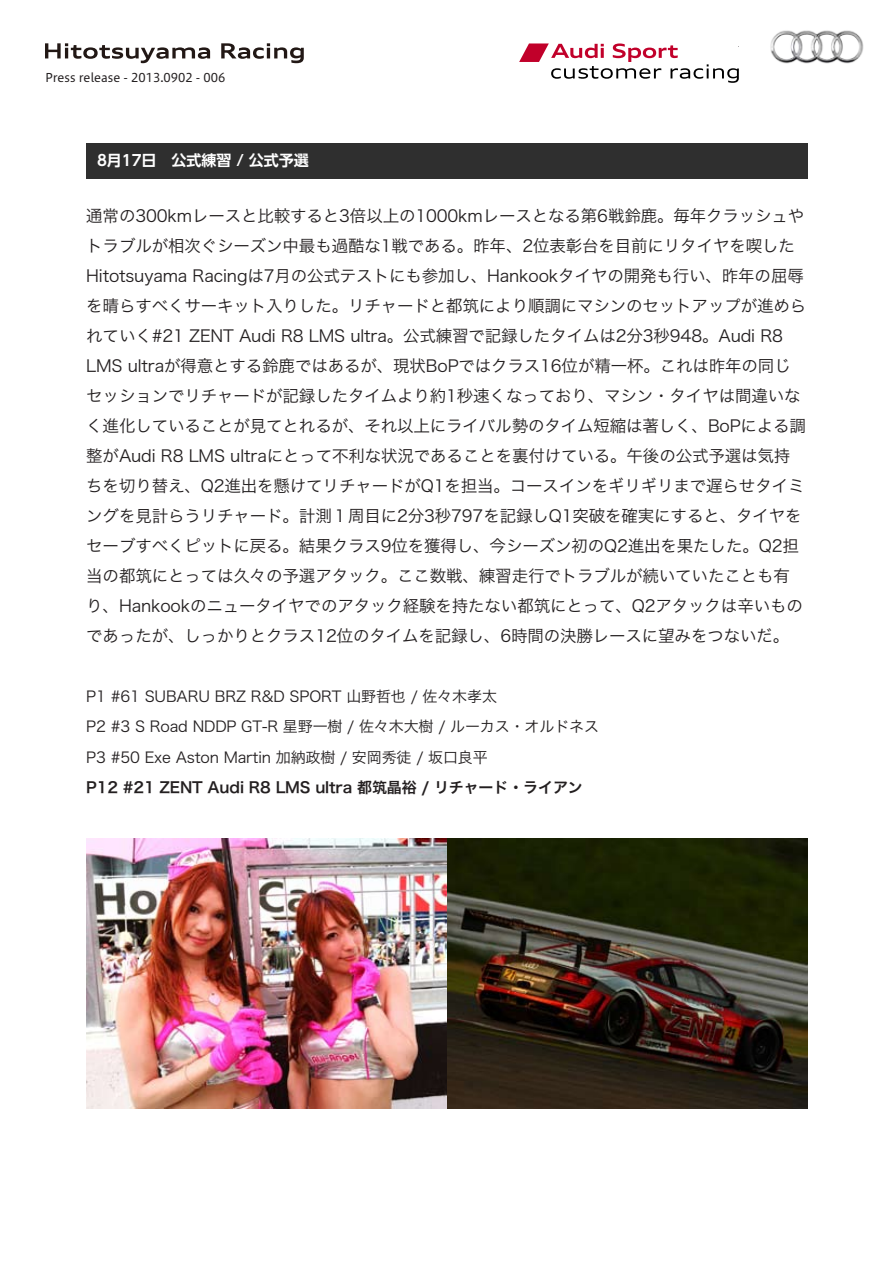
<style>
.page{position:relative;width:893px;height:1265px;background:#fff}
.page>*{position:absolute;margin:0;border:0;box-sizing:border-box;transform-origin:0 0}
.t1{font:16.5px/30px "Hira Kaku Std W3";letter-spacing:-.01em;color:#231f20}
.t2{font:15px/30px "Hira Kaku Std W3";letter-spacing:-.01em;color:#231f20}
.t3{font:700 15px "UD Shin Go Pro De";color:#fff}
.t4{font:12px "Hiragino UD Sans Std W4";color:#231f20}
.s1{font-family:"Hira Kaku Std W6"}
</style>
<div class="page">
<div style="left:86px;top:143px;width:721px;height:35px;background:#2f2f2f"></div>
<svg style="left:45px;top:43px;width:165px;height:20px"></svg>
<svg style="left:221px;top:43px;width:83px;height:20px"></svg>
<img style="left:86px;top:838px;width:721px;height:270px">
<svg style="left:519px;top:43px;width:220px;height:40px"></svg>
<img style="left:770px;top:30px;width:94px;height:34px">
<p class="t4" style="left:45px;top:69px;width:182px">Press release - 2013.0902 - 006</p>
<p class="t3" style="left:97px;top:148px;width:213px">8月17日　公式練習 / 公式予選</p>
<p class="t1" style="left:86px;top:200px;width:721px">通常の300kmレースと比較すると3倍以上の1000kmレースとなる第6戦鈴鹿。毎年クラッシュやトラブルが相次ぐシーズン中最も過酷な1戦である。昨年、2位表彰台を目前にリタイヤを喫したHitotsuyama Racingは7月の公式テストにも参加し、Hankookタイヤの開発も行い、昨年の屈辱を晴らすべくサーキット入りした。リチャードと都筑により順調にマシンのセットアップが進められていく#21 ZENT Audi R8 LMS ultra。公式練習で記録したタイムは2分3秒948。Audi R8<br>LMS ultraが得意とする鈴鹿ではあるが、現状BoPではクラス16位が精一杯。これは昨年の同じセッションでリチャードが記録したタイムより約1秒速くなっており、マシン・タイヤは間違いなく進化していることが見てとれるが、それ以上にライバル勢のタイム短縮は著しく、BoPによる調整がAudi R8 LMS ultraにとって不利な状況であることを裏付けている。午後の公式予選は気持ちを切り替え、Q2進出を懸けてリチャードがQ1を担当。コースインをギリギリまで遅らせタイミングを見計らうリチャード。計測１周目に2分3秒797を記録しQ1突破を確実にすると、タイヤをセーブすべくピットに戻る。結果クラス9位を獲得し、今シーズン初のQ2進出を果たした。Q2担当の都筑にとっては久々の予選アタック。ここ数戦、練習走行でトラブルが続いていたことも有り、Hankookのニュータイヤでのアタック経験を持たない都筑にとって、Q2アタックは辛いものであったが、しっかりとクラス12位のタイムを記録し、6時間の決勝レースに望みをつないだ。</p>
<p class="t2" style="left:86px;top:681px;width:514px">P1 #61 SUBARU BRZ R&amp;D SPORT 山野哲也 / 佐々木孝太<br>P2 #3 S Road NDDP GT-R 星野一樹 / 佐々木大樹 / ルーカス・オルドネスP3 #50 Exe Aston Martin 加納政樹 / 安岡秀徒 / 坂口良平<br><span class="s1">P12 #21 ZENT Audi R8 LMS ultra 都筑晶裕 / リチャード・ライアン</span></p>
</div>
